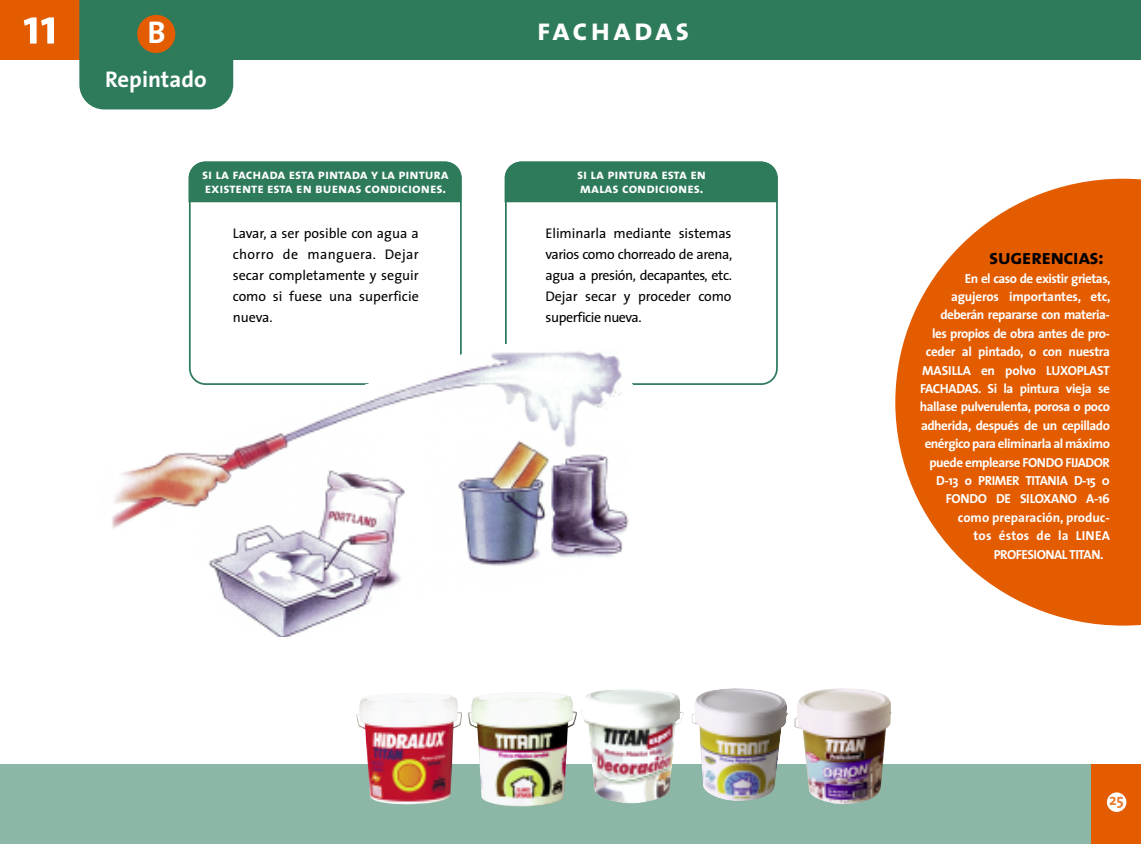
<style>
.page{position:relative;width:1141px;height:844px;background:#fff}
.page>*{position:absolute;margin:0;border:0;box-sizing:border-box;transform-origin:0 0}
.t1{font:700 50.75px "The Sans";color:#fff}
.t2{font:31.5px "The Sans Bold Caps";letter-spacing:.085em;color:#fff}
.t3{font:700 22.75px "The Sans";color:#fff}
.t4{font:21px "The Sans Bold Caps";letter-spacing:-.03em;color:#000}
.t5{font:700 15.75px "The Sans";color:#e97c33}
.t6{font:14px/21px "The Sans";letter-spacing:-.005em;color:#000;text-align:justify}
.t7{font:14px/14px "The Sans Bold Caps";color:#fff}
.t8{font:700 13.12px "The Sans";letter-spacing:-.035em;color:#fff}
.t9{font:700 13.12px "The Sans";letter-spacing:-.01em;color:#fff}
.t10{font:700 13.12px "The Sans";color:#fff}
.t11{font:700 13.12px "The Sans";letter-spacing:.01em;color:#fff}
</style>
<div class="page">
<svg style="left:189px;top:173px;width:273px;height:157px"></svg>
<div style="left:189px;top:161px;width:272px;height:41px;background:#2e7b5c"></div>
<svg style="left:505px;top:173px;width:273px;height:212px"></svg>
<div style="left:505px;top:161px;width:272px;height:41px;background:#2e7b5c"></div>
<img style="left:112px;top:330px;width:548px;height:306px">
<div style="left:0;top:0;width:1141px;height:60px;background:#2e7b5c"></div>
<div style="left:0;top:0;width:185px;height:60px;background:#e35c00"></div>
<div style="left:79px;top:0;width:154px;height:109px;background:#2e7b5c"></div>
<div style="left:137px;top:15px;width:38px;height:38px;background:#e35c00;border-radius:50%"></div>
<div style="left:0;top:764px;width:1141px;height:79px;background:#8cb6a5"></div>
<div style="left:1091px;top:764px;width:50px;height:79px;background:#e35c00"></div>
<div style="left:1107px;top:792px;width:19px;height:19px;background:#fff;border-radius:50%"></div>
<svg style="left:895px;top:179px;width:246px;height:446px;fill:#e35c00"></svg>
<img style="left:691px;top:688px;width:97px;height:113px">
<img style="left:581px;top:689px;width:103px;height:114px">
<img style="left:468px;top:694px;width:109px;height:112px">
<img style="left:794px;top:688px;width:97px;height:116px">
<img style="left:356px;top:696px;width:106px;height:108px">
<h1 class="t1" style="left:23px;top:6px;width:36px">11</h1>
<h2 class="t2" style="left:148px;top:22px;width:20px">B</h2>
<h3 class="t3" style="left:105px;top:71px;width:103px">Repintado</h3>
<p class="t7" style="left:202px;top:168px;width:248px">si la fachada esta pintada y la pintura existente esta en buenas condiciones.</p>
<p class="t6" style="left:233px;top:224px;width:188px">Lavar, a ser posible con agua a chorro de manguera. Dejar secar completamente y seguir como si fuese una superficie nueva.</p>
<h2 class="t2" style="left:537px;top:19px;width:154px">fachadas</h2>
<p class="t7" style="left:577px;top:168px;width:131px">si la pintura esta en malas condiciones.</p>
<p class="t6" style="left:546px;top:224px;width:188px">Eliminarla mediante sistemas varios como chorreado de arena, agua a presión, decapantes, etc.<br>Dejar secar y proceder como superficie nueva.</p>
<h3 class="t4" style="left:989px;top:250px;width:116px">sugerencias:</h3>
<p class="t8" style="left:965px;top:273px;width:147px">En el caso de existir grietas,</p>
<p class="t9" style="left:951px;top:291px;width:161px">agujeros importantes, etc,</p>
<p class="t8" style="left:940px;top:310px;width:171px">deberán repararse con materia-</p>
<p class="t8" style="left:932px;top:328px;width:179px">les propios de obra antes de pro-</p>
<p class="t8" style="left:926px;top:346px;width:185px">ceder al pintado, o con nuestra</p>
<p class="t9" style="left:922px;top:365px;width:189px">MASILLA en polvo LUXOPLAST</p>
<p class="t8" style="left:920px;top:383px;width:191px">FACHADAS. Si la pintura vieja se</p>
<p class="t8" style="left:920px;top:401px;width:192px">hallase pulverulenta, porosa o poco</p>
<p class="t8" style="left:921px;top:420px;width:190px">adherida, después de un cepillado</p>
<p class="t8" style="left:925px;top:438px;width:187px">enérgico para eliminarla al máximo</p>
<p class="t8" style="left:929px;top:457px;width:182px">puede emplearse FONDO FIJADOR</p>
<p class="t8" style="left:936px;top:475px;width:175px">D-13 o PRIMER TITANIA D-15 0</p>
<p class="t8" style="left:946px;top:493px;width:166px">FONDO DE SILOXANO A-16</p>
<p class="t10" style="left:958px;top:512px;width:153px">como preparación, produc-</p>
<p class="t11" style="left:974px;top:530px;width:138px">tos éstos de la LINEA</p>
<p class="t8" style="left:994px;top:548px;width:111px">PROFESIONAL TITAN.</p>
<p class="t5" style="left:1109px;top:793px;width:16px">25</p>
</div>
